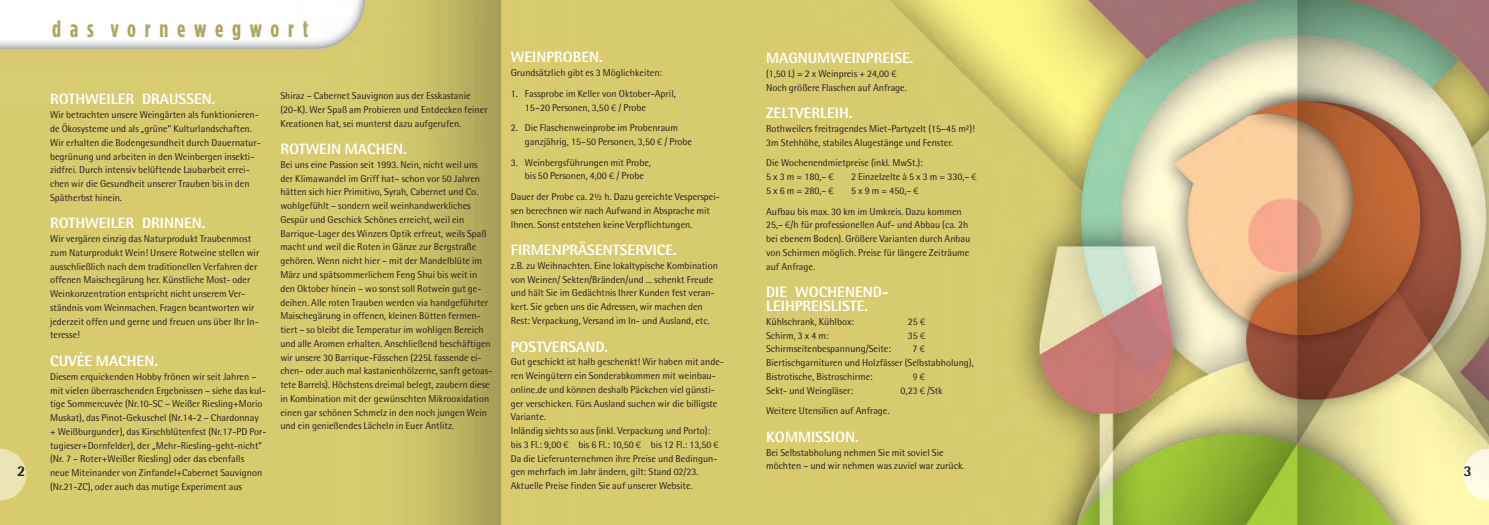
<style>
.page{position:relative;width:1489px;height:525px;background:#fff}
.page>*{position:absolute;margin:0;border:0;box-sizing:border-box;transform-origin:0 0}
.t1{font:700 23.38px "Gotham Condensed";letter-spacing:.375em;color:#afa65b}
.t2{font:800 15px/13.8px "Rotis Semi Sans";color:#fff}
.t3{font:800 15px "Rotis Semi Sans";color:#231f20}
.t4{font:10px/13.8px "Rotis Semi Sans";color:#231f20}
.t5{font:300 10px "Goudy Sans IT Cby BT";color:#231f20}
.s1{font-family:"Goudy Sans IT Cby BT";font-weight:300}
</style>
<div class="page">
<img style="left:0;top:0;width:1488px;height:524px">
<svg style="left:1462px;top:448px;width:26px;height:52px"></svg>
<svg style="left:0;top:448px;width:26px;height:52px"></svg>
<h2 class="t3" style="left:17px;top:465px;width:10px">2</h2>
<h1 class="t1" style="left:52px;top:18px;width:258px">das vornewegwort</h1>
<h2 class="t2" style="left:50px;top:94px;width:167px">ROTHWEILER DRAUSSEN.</h2>
<p class="t4" style="left:50px;top:109px;width:212px">Wir betrachten unsere Weingärten als funktionieren&shy;de Ökosysteme und als „grüne” Kulturlandschaften.<br>Wir erhalten die Bodengesundheit durch Dauernatur&shy;begrünung und arbeiten in den Weinbergen insekti&shy;zidfrei. Durch intensiv belüftende Laubarbeit errei&shy;chen wir die Gesundheit unserer Trauben bis in den Spätherbst hinein.</p>
<h2 class="t2" style="left:50px;top:218px;width:157px">ROTHWEILER DRINNEN.</h2>
<p class="t4" style="left:50px;top:232px;width:211px">Wir vergären einzig das Naturprodukt Traubenmost zum Naturprodukt Wein! Unsere Rotweine stellen wir ausschließlich nach dem traditionellen Verfahren der offenen Maischegärung her. Künstliche Most- oder Weinkonzentration entspricht nicht unserem Ver&shy;ständnis vom Weinmachen. Fragen beantworten wir jederzeit offen und gerne und freuen uns über Ihr In&shy;teresse!</p>
<h2 class="t2" style="left:50px;top:355px;width:109px">CUVÉE MACHEN.</h2>
<p class="t4" style="left:50px;top:370px;width:218px">Diesem erquickenden Hobby frönen wir seit Jahren – mit vielen überraschenden Ergebnissen – siehe das kul&shy;tige Sommercuvée (Nr.10-SC – Weißer Riesling+Morio Muskat), das Pinot-Gekuschel (Nr.14-2 – Chardonnay + Weißburgunder), das Kirschblütenfest (Nr.17-PD Por&shy;tugieser+Dornfelder), der „Mehr-Riesling-geht-nicht” (Nr. 7 – Roter+Weißer Riesling) oder das ebenfalls<br>neue Miteinander von Zinfandel+Cabernet Sauvignon (Nr.21-ZC), oder auch das mutige Experiment aus</p>
<p class="t4" style="left:280px;top:89px;width:209px">Shiraz – Cabernet Sauvignon aus der Esskastanie (20-K). Wer Spaß am Probieren und Entdecken feiner<br>Kreationen hat, sei munterst dazu aufgerufen.</p>
<h2 class="t2" style="left:280px;top:143px;width:128px">ROTWEIN MACHEN.</h2>
<p class="t4" style="left:280px;top:158px;width:213px">Bei uns eine Passion seit 1993. Nein, nicht weil uns der Klimawandel im Griff hat– schon vor 50 Jahren hätten sich hier Primitivo, Syrah, Cabernet und Co. wohlgefühlt – sondern weil weinhandwerkliches Gespür und Geschick Schönes erreicht, weil ein Barrique-Lager des Winzers Optik erfreut, weils Spaß macht und weil die Roten in Gänze zur Bergstraße gehören. Wenn nicht hier – mit der Mandelblüte im März und spätsommerlichem Feng Shui bis weit in den Oktober hinein – wo sonst soll Rotwein gut ge&shy;deihen. Alle roten Trauben werden via handgeführter Maischegärung in offenen, kleinen Bütten fermen&shy;tiert – so bleibt die Temperatur im wohligen Bereich und alle Aromen erhalten. Anschließend beschäftigen wir unsere 30 Barrique-Fässchen (225L fassende ei&shy;chen- oder auch mal kastanienhölzerne, sanft getoas&shy;tete Barrels). Höchstens dreimal belegt, zaubern diese in Kombination mit der gewünschten Mikrooxidation einen gar schönen Schmelz in den noch jungen Wein und ein genießendes Lächeln in Euer Antlitz.</p>
<h2 class="t2" style="left:511px;top:52px;width:94px">WEINPROBEN.</h2>
<p class="t4" style="left:511px;top:67px;width:153px">Grundsätzlich gibt es 3 Möglichkeiten:</p>
<p class="t4" style="left:525px;top:87px;width:152px;text-indent:-14px">1. Fassprobe im Keller von Oktober-April,<br>15–20 Personen, 3,50 <span class="s1">¤</span> / Probe</p>
<p class="t4" style="left:525px;top:122px;width:169px;text-indent:-14px">2. Die Flaschenweinprobe im Probenraum ganzjährig, 15–50 Personen, 3,50 <span class="s1">¤</span> / Probe</p>
<p class="t4" style="left:525px;top:156px;width:127px;text-indent:-14px">3. Weinbergsführungen mit Probe, bis 50 Personen, 4,00 <span class="s1">¤</span> / Probe</p>
<p class="t4" style="left:511px;top:190px;width:210px">Dauer der Probe ca. 2½ h. Dazu gereichte Vesperspei&shy;sen berechnen wir nach Aufwand in Absprache mit<br>Ihnen. Sonst entstehen keine Verpflichtungen.</p>
<h2 class="t2" style="left:511px;top:244px;width:168px">FIRMENPRÄSENTSERVICE.</h2>
<p class="t4" style="left:511px;top:259px;width:209px">z.B. zu Weihnachten. Eine lokaltypische Kombination von Weinen/ Sekten/Bränden/und ... schenkt Freude und hält Sie im Gedächtnis Ihrer Kunden fest veran&shy;kert. Sie geben uns die Adressen, wir machen den Rest: Verpackung, Versand im In- und Ausland, etc.</p>
<h2 class="t2" style="left:510px;top:341px;width:99px">POSTVERSAND.</h2>
<p class="t4" style="left:510px;top:355px;width:215px">Gut geschickt ist halb geschenkt! Wir haben mit ande&shy;ren Weingütern ein Sonderabkommen mit weinbau&shy;online.de und können deshalb Päckchen viel günsti&shy;ger verschicken. Fürs Ausland suchen wir die billigste Variante.<br>Inländig siehts so aus (inkl. Verpackung und Porto):<br>bis 3 Fl.: 9,00 <span class="s1">¤</span> bis 6 Fl.: 10,50 <span class="s1">¤</span> bis 12 Fl.: 13,50 <span class="s1">¤ </span>Da die Lieferunternehmen ihre Preise und Bedingun&shy;gen mehrfach im Jahr ändern, gilt: Stand 02/23.<br>Aktuelle Preise finden Sie auf unserer Website.</p>
<h2 class="t2" style="left:766px;top:53px;width:149px">MAGNUMWEINPREISE.</h2>
<p class="t4" style="left:766px;top:67px;width:142px">(1,50 L) = 2 x Weinpreis + 24,00 <span class="s1">¤<br></span>Noch größere Flaschen auf Anfrage.</p>
<h2 class="t2" style="left:766px;top:108px;width:88px">ZELTVERLEIH.</h2>
<p class="t4" style="left:766px;top:122px;width:210px">Rothweilers freitragendes Miet-Partyzelt (15–45 m²)!<br>3m Stehhöhe, stabiles Alugestänge und Fenster.</p>
<p class="t4" style="left:766px;top:157px;width:158px">Die Wochenendmietpreise (inkl. MwSt.):<br>5 x 3 m = 180,– <span class="s1">¤</span></p>
<p class="t4" style="left:851px;top:170px;width:127px">2 Einzelzelte à 5 x 3 m = 330,– <span class="s1">¤</span></p>
<p class="t4" style="left:766px;top:184px;width:69px">5 x 6 m = 280,– <span class="s1">¤</span></p>
<p class="t4" style="left:851px;top:184px;width:69px">5 x 9 m = 450,– <span class="s1">¤</span></p>
<p class="t4" style="left:766px;top:205px;width:204px">Aufbau bis max. 30 km im Umkreis. Dazu kommen<br>25,– /h für professionellen Auf- und Abbau (ca. 2h</p>
<p class="t5" style="left:785px;top:221px;width:7px">¤</p>
<p class="t4" style="left:766px;top:232px;width:206px;text-align:justify">bei ebenem Boden). Größere Varianten durch Anbau von Schirmen möglich. Preise für längere Zeiträume auf Anfrage.</p>
<h2 class="t2" style="left:766px;top:286px;width:124px">DIE WOCHENEND-<br>LEIHPREISLISTE.</h2>
<p class="t4" style="left:766px;top:315px;width:89px">Kühlschrank, Kühlbox:</p>
<p class="t4" style="left:907px;top:315px;width:19px">25 <span class="s1">¤</span></p>
<p class="t4" style="left:766px;top:329px;width:64px">Schirm, 3 x 4 m:</p>
<p class="t4" style="left:907px;top:329px;width:19px">35 <span class="s1">¤</span></p>
<p class="t4" style="left:766px;top:342px;width:126px">Schirmseitenbespannung/Seite:</p>
<p class="t4" style="left:766px;top:342px;width:209px;text-indent:146px">7 <span class="s1">¤<br></span>Biertischgarnituren und Holzfässer (Selbstabholung),<br>Bistrotische, Bistroschirme:</p>
<p class="t5" style="left:912px;top:372px;width:14px">9 ¤</p>
<p class="t4" style="left:766px;top:384px;width:88px">Sekt- und Weingläser:</p>
<p class="t4" style="left:900px;top:384px;width:44px">0,23 <span class="s1">¤</span> /Stk</p>
<p class="t4" style="left:766px;top:404px;width:125px">Weitere Utensilien auf Anfrage.</p>
<h2 class="t2" style="left:766px;top:431px;width:94px">KOMMISSION.</h2>
<p class="t4" style="left:766px;top:445px;width:200px">Bei Selbstabholung nehmen Sie mit soviel Sie möchten – und wir nehmen was zuviel war zurück.</p>
<h2 class="t3" style="left:1463px;top:464px;width:10px">3</h2>
</div>
